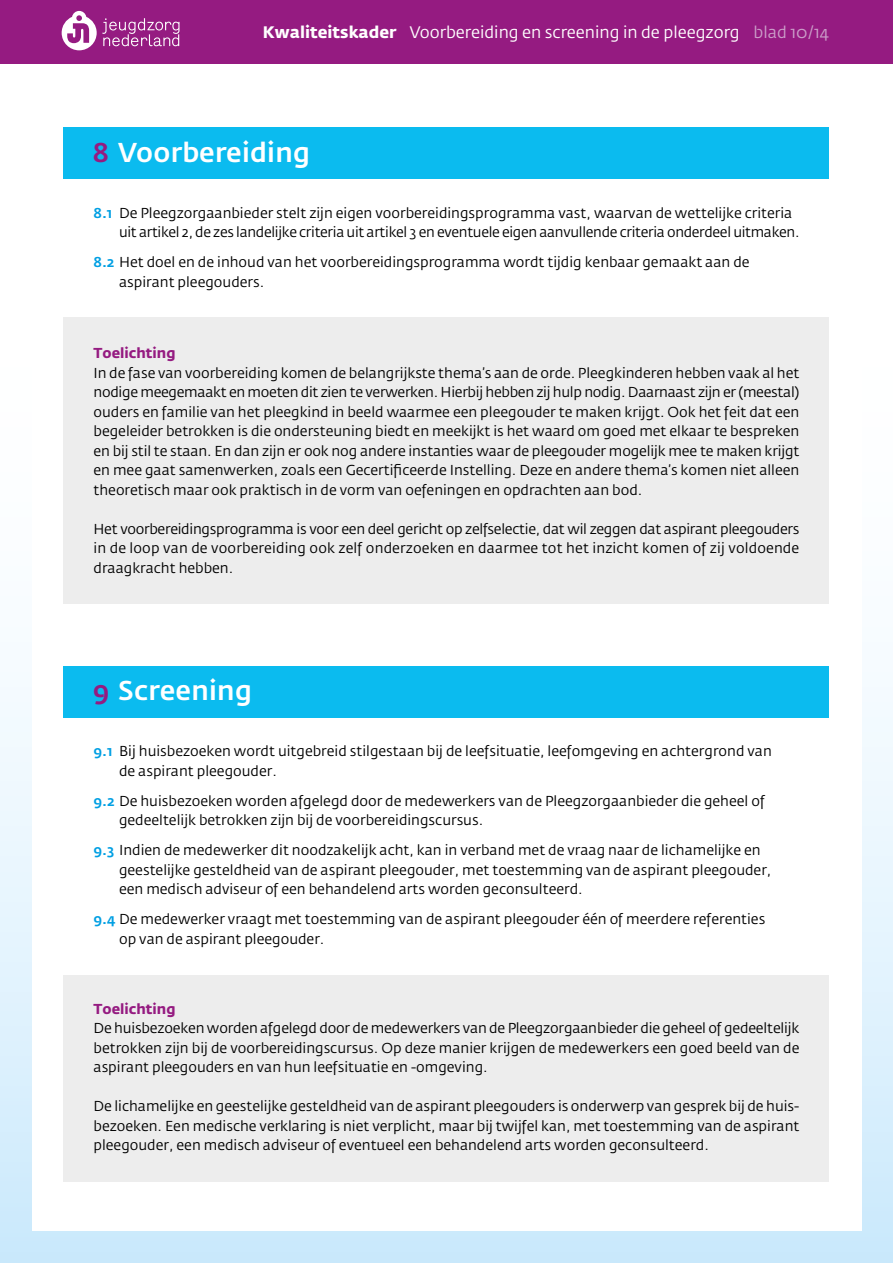
<style>
.page{position:relative;width:893px;height:1263px;background:#fff}
.page>*{position:absolute;margin:0;border:0;box-sizing:border-box;transform-origin:0 0}
.t1{font:500 27px "Fedra Sans Std";letter-spacing:.01em;color:#fff}
.t2{font:16.5px "Fedra Sans Std";color:#fff}
.t3{font:14.25px/19.5px "Fedra Sans Std";color:#000}
.t4{font:14.25px/19.5px "Fedra Sans Std";letter-spacing:-.02em;color:#000}
.t5{font:700 14.25px "Fedra Sans Std";color:#951b81}
.s1{font-weight:700}
.s2{color:#cb9ec9}
.s3{color:#951b81}
.s4{font-weight:500;color:#009fe3}
</style>
<div class="page">
<div style="left:0;top:302px;width:893px;height:961px;background:linear-gradient(to bottom,#fff,#d0ebfc)"></div>
<div style="left:32px;top:70px;width:829px;height:1161px;background:#fff"></div>
<div style="left:64px;top:317px;width:765px;height:287px;background:#ededed"></div>
<div style="left:64px;top:975px;width:765px;height:206px;background:#ededed"></div>
<div style="left:0;top:0;width:893px;height:64px;background:#951b81"></div>
<svg style="left:62px;top:11px;width:118px;height:39px"></svg>
<div style="left:64px;top:128px;width:765px;height:51px;background:#0bbbef"></div>
<div style="left:64px;top:666px;width:765px;height:51px;background:#0bbbef"></div>
<p class="t2" style="left:263px;top:22px;width:568px"><span class="s1">Kwaliteitskader</span> Voorbereiding en screening in de pleegzorg <span class="s2">blad 10/14</span></p>
<h1 class="t1" style="left:93px;top:135px;width:219px"><span class="s3">8</span> Voorbereiding</h1>
<p class="t4" style="left:119px;top:203px;width:682px;text-indent:-26px"><span class="s4">8.1</span> De Pleegzorgaanbieder stelt zijn eigen voorbereidingsprogramma vast, waarvan de wettelijke criteria uit artikel 2, de zes landelijke criteria uit artikel 3 en eventuele eigen aanvullende criteria onderdeel uitmaken.</p>
<p class="t3" style="left:119px;top:252px;width:632px;text-indent:-26px"><span class="s4">8.2</span> Het doel en de inhoud van het voorbereidingsprogramma wordt tijdig kenbaar gemaakt aan de aspirant pleegouders.</p>
<p class="t5" style="left:94px;top:344px;width:83px">Toelichting</p>
<p class="t3" style="left:94px;top:363px;width:707px;text-align:justify">In de fase van voorbereiding komen de belangrijkste thema’s aan de orde. Pleegkinderen hebben vaak al het nodige meegemaakt en moeten dit zien te verwerken. Hierbij hebben zij hulp nodig. Daarnaast zijn er (meestal) ouders en familie van het pleegkind in beeld waarmee een pleegouder te maken krijgt. Ook het feit dat een begeleider betrokken is die ondersteuning biedt en meekijkt is het waard om goed met elkaar te bespreken en bij stil te staan. En dan zijn er ook nog andere instanties waar de pleegouder mogelijk mee te maken krijgt en mee gaat samenwerken, zoals een Gecertificeerde Instelling. Deze en andere thema’s komen niet alleen theoretisch maar ook praktisch in de vorm van oefeningen en opdrachten aan bod.</p>
<p class="t3" style="left:94px;top:519px;width:707px;text-align:justify">Het voorbereidingsprogramma is voor een deel gericht op zelfselectie, dat wil zeggen dat aspirant pleegouders in de loop van de voorbereiding ook zelf onderzoeken en daarmee tot het inzicht komen of zij voldoende draagkracht hebben.</p>
<h1 class="t1" style="left:93px;top:674px;width:161px"><span class="s3">9</span> Screening</h1>
<p class="t3" style="left:119px;top:741px;width:654px;text-indent:-26px"><span class="s4">9.1</span> Bij huisbezoeken wordt uitgebreid stilgestaan bij de leefsituatie, leefomgeving en achtergrond van de aspirant pleegouder.</p>
<p class="t3" style="left:119px;top:791px;width:647px;text-indent:-26px"><span class="s4">9.2</span> De huisbezoeken worden afgelegd door de medewerkers van de Pleegzorgaanbieder die geheel of gedeeltelijk betrokken zijn bij de voorbereidingscursus.</p>
<p class="t3" style="left:119px;top:840px;width:654px;text-indent:-26px"><span class="s4">9.3</span> Indien de medewerker dit noodzakelijk acht, kan in verband met de vraag naar de lichamelijke en geestelijke gesteldheid van de aspirant pleegouder, met toestemming van de aspirant pleegouder, een medisch adviseur of een behandelend arts worden geconsulteerd.</p>
<p class="t3" style="left:119px;top:909px;width:648px;text-indent:-26px"><span class="s4">9.4</span> De medewerker vraagt met toestemming van de aspirant pleegouder één of meerdere referenties op van de aspirant pleegouder.</p>
<p class="t5" style="left:94px;top:1000px;width:83px">Toelichting</p>
<p class="t3" style="left:94px;top:1018px;width:707px;text-align:justify">De huisbezoeken worden afgelegd door de medewerkers van de Pleegzorgaanbieder die geheel of gedeeltelijk betrokken zijn bij de voorbereidingscursus. Op deze manier krijgen de medewerkers een goed beeld van de aspirant pleegouders en van hun leefsituatie en -omgeving.</p>
<p class="t3" style="left:94px;top:1096px;width:707px;text-align:justify">De lichamelijke en geestelijke gesteldheid van de aspirant pleegouders is onderwerp van gesprek bij de huis&shy;bezoeken. Een medische verklaring is niet verplicht, maar bij twijfel kan, met toestemming van de aspirant pleegouder, een medisch adviseur of eventueel een behandelend arts worden geconsulteerd.</p>
</div>
